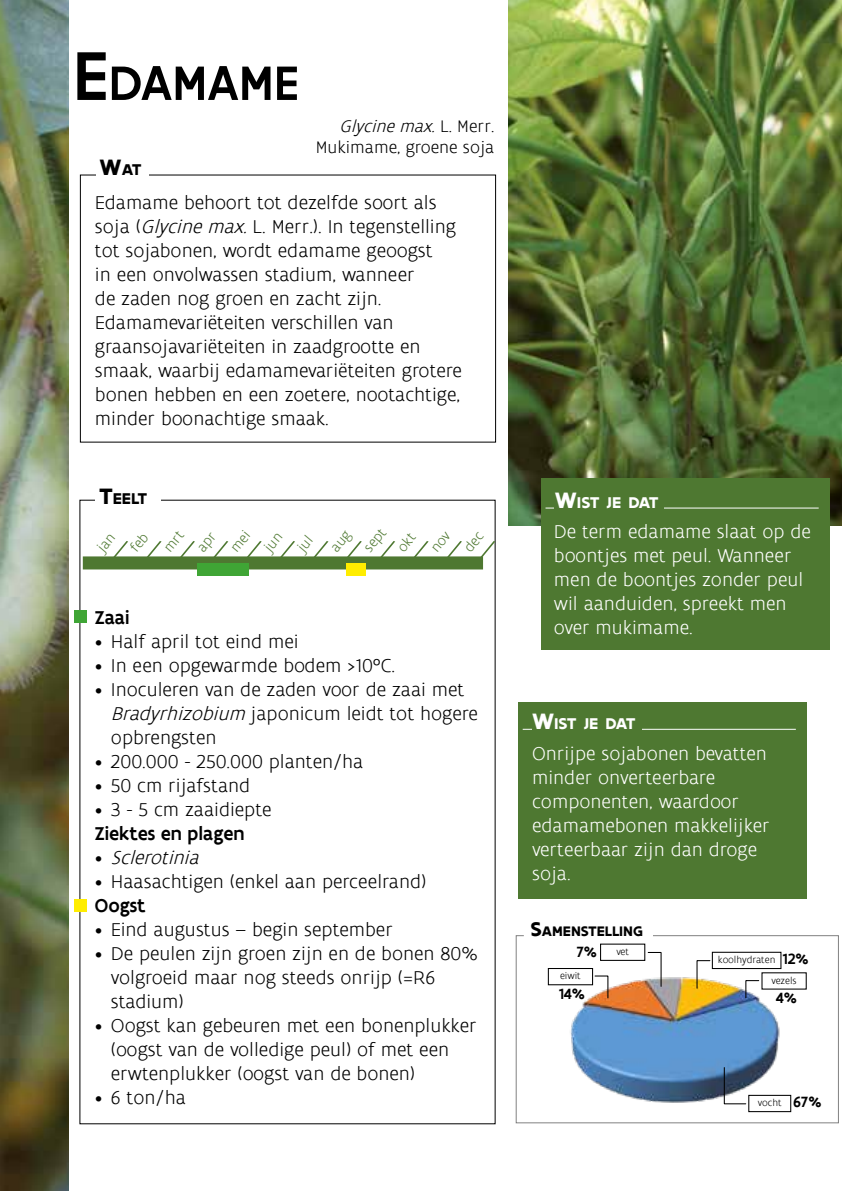
<style>
.page{position:relative;width:842px;height:1191px;background:#fff}
.page>*{position:absolute;margin:0;border:0;box-sizing:border-box;transform-origin:0 0}
.t1{font:500 51.8px "Flanders Art Sans";color:#000}
.t2{font:300 20px/24px "Flanders Art Sans";color:#000}
.t3{font:300 20px/24px "Flanders Art Sans";color:#fff}
.t4{font:500 20px "Flanders Art Sans";color:#000}
.t5{font:italic 300 20px "Flanders Art Sans";color:#000}
.t6{font:300 18px/21.6px "Flanders Art Sans";color:#000;text-align:right}
.t7{font:700 16.8px "Flanders Art Sans";letter-spacing:-.03em;color:#fff}
.t8{font:700 16.8px "Flanders Art Sans";letter-spacing:-.035em;color:#000}
.t9{font:500 16px "Flanders Art Sans";color:#000}
.t10{font:300 14.8px/25.6px "Flanders Art Sans";color:#4e7831}
.t11{font:700 14.8px "Flanders Art Sans";color:#000}
.t12{font:300 10.4px "Flanders Art Sans";color:#000}
.s1{font-size:74px}
.s2{font-size:24px}
.s3{font-style:italic}
.s4{font-style:normal}
.s5{font-size:21.2px}
.s6{font-weight:500;font-size:16px}
</style>
<div class="page">
<svg style="left:516px;top:935px;width:323px;height:188px"></svg>
<img style="left:0;top:0;width:68px;height:1191px">
<div style="left:80px;top:175px;width:416px;height:267px;border:1px solid #000"></div>
<div style="left:96px;top:154px;width:53px;height:39px;background:#fff"></div>
<div style="left:83px;top:556px;width:400px;height:13px;background:#4e7831"></div>
<svg style="left:173px;top:541px;width:25px;height:18px"></svg>
<svg style="left:206px;top:541px;width:25px;height:18px"></svg>
<svg style="left:239px;top:541px;width:26px;height:24px"></svg>
<svg style="left:440px;top:541px;width:25px;height:18px"></svg>
<svg style="left:473px;top:539px;width:23px;height:26px"></svg>
<div style="left:197px;top:563px;width:51px;height:12px;background:#3fa535"></div>
<img style="left:508px;top:0;width:334px;height:525px">
<div style="left:346px;top:563px;width:20px;height:12px;background:#ffed00"></div>
<div style="left:600px;top:943px;width:45px;height:18px;border:1px solid #000"></div>
<img style="left:557px;top:969px;width:241px;height:154px">
<svg style="left:745px;top:979px;width:15px;height:20px"></svg>
<div style="left:712px;top:951px;width:69px;height:18px;border:1px solid #000"></div>
<svg style="left:594px;top:975px;width:15px;height:24px"></svg>
<div style="left:548px;top:968px;width:45px;height:17px;border:1px solid #000"></div>
<svg style="left:696px;top:959px;width:15px;height:30px"></svg>
<svg style="left:647px;top:951px;width:15px;height:36px"></svg>
<div style="left:748px;top:1094px;width:43px;height:18px;border:1px solid #000"></div>
<svg style="left:723px;top:1066px;width:24px;height:38px"></svg>
<div style="left:518px;top:702px;width:289px;height:196px;background:#4e7831"></div>
<hr style="left:523px;top:729px;width:273px;height:1px;background:#fff">
<div style="left:532px;top:711px;width:109px;height:29px;background:#4e7831"></div>
<div style="left:541px;top:478px;width:288px;height:172px;background:#4e7831"></div>
<hr style="left:545px;top:507px;width:274px;height:1px;background:#fff">
<div style="left:555px;top:490px;width:109px;height:28px;background:#4e7831"></div>
<div style="left:74px;top:610px;width:13px;height:13px;background:#3fa535"></div>
<div style="left:74px;top:898px;width:13px;height:13px;background:#ffed00"></div>
<svg style="left:95px;top:541px;width:70px;height:18px"></svg>
<svg style="left:273px;top:541px;width:92px;height:18px"></svg>
<svg style="left:373px;top:541px;width:59px;height:18px"></svg>
<h1 class="t1" style="left:73px;top:51px;width:222px"><span class="s1">E</span>DAMAME</h1>
<p class="t8" style="left:100px;top:159px;width:43px"><span class="s2">W</span>AT</p>
<p class="t6" style="left:316px;top:115px;width:180px"><span class="s3">Glycinemax.</span>L . M e r r .<br>Mukimame, groene soja</p>
<p class="t2" style="left:95px;top:191px;width:369px">Edamame behoort tot dezelfde soort als soja (<span class="s3">Glycinemax.</span>L. Merr.). In tegenstelling tot sojabonen, wordt edamame geoogst<br>in een onvolwassen stadium, wanneer<br>de zaden nog groen en zacht zijn.<br>Edamamevariëteiten verschillen van graansojavariëteiten in zaadgrootte en smaak, waarbij edamamevariëteiten grotere bonen hebben en een zoetere, nootachtige, minder boonachtige smaak.</p>
<p class="t8" style="left:100px;top:487px;width:49px"><span class="s2">T</span>EELT</p>
<p class="t10" style="left:171px;top:525px;width:23px;text-indent:-21px;rotate:-50deg">mrt apr</p>
<p class="t10" style="left:237px;top:525px;width:22px;text-indent:-21px;rotate:-50deg">mei jun</p>
<p class="t10" style="left:357px;top:542px;width:27px;rotate:-50deg">sept</p>
<p class="t10" style="left:438px;top:525px;width:23px;text-indent:-21px;rotate:-50deg">nov dec</p>
<p class="t4" style="left:95px;top:605px;width:36px">Zaai</p>
<p class="t2" style="left:95px;top:630px;width:205px">• Half april tot eind mei</p>
<p class="t2" style="left:95px;top:654px;width:302px">• In een opgewarmde bodem &gt;10°C.</p>
<p class="t2" style="left:111px;top:678px;width:368px;text-indent:-16px">• Inoculeren van de zaden voor de zaai met<br><span class="s3">Bradyrhizobium</span> japonicum leidt tot hogere opbrengsten</p>
<p class="t2" style="left:95px;top:750px;width:270px">• 200.000 - 250.000 planten/ha</p>
<p class="t2" style="left:95px;top:774px;width:157px">• 50 cm rijafstand</p>
<p class="t2" style="left:95px;top:798px;width:178px">• 3 - 5 cm zaaidiepte</p>
<p class="t4" style="left:95px;top:821px;width:151px">Ziektes en plagen</p>
<p class="t5" style="left:95px;top:846px;width:112px"><span class="s4">•</span> Sclerotinia</p>
<p class="t2" style="left:95px;top:870px;width:333px">• Haasachtigen (enkel aan perceelrand)</p>
<p class="t4" style="left:95px;top:893px;width:52px">Oogst</p>
<p class="t2" style="left:95px;top:918px;width:299px">• Eind augustus – begin september</p>
<p class="t2" style="left:111px;top:942px;width:368px;text-indent:-16px">• De peulen zijn groen zijn en de bonen 80% volgroeid maar nog steeds onrijp (=R6 stadium)</p>
<p class="t2" style="left:111px;top:1014px;width:367px;text-indent:-16px">• Oogst kan gebeuren met een bonenplukker (oogst van de volledige peul) of met een erwtenplukker (oogst van de bonen)</p>
<p class="t2" style="left:95px;top:1086px;width:92px">• 6 ton/ha</p>
<p class="t7" style="left:555px;top:491px;width:105px"><span class="s2">W</span>IST JE DAT</p>
<p class="t3" style="left:554px;top:520px;width:258px">De term edamame slaat op de boontjes met peul. Wanneer men de boontjes zonder peul wil aanduiden, spreekt men over mukimame.</p>
<p class="t7" style="left:532px;top:713px;width:105px"><span class="s2">W</span>IST JE DAT</p>
<p class="t3" style="left:532px;top:742px;width:239px">Onrijpe sojabonen bevatten minder onverteerbare componenten, waardoor edamamebonen makkelijker verteerbaar zijn dan droge soja.</p>
<p class="t11" style="left:530px;top:922px;width:114px"><span class="s5">S</span>AMENSTELLING</p>
<p class="t9" style="left:577px;top:941px;width:22px">7%</p>
<p class="t9" style="left:559px;top:983px;width:28px">14%</p>
<p class="t12" style="left:560px;top:970px;width:22px">eiwit</p>
<p class="t12" style="left:616px;top:945px;width:14px">vet</p>
<p class="t12" style="left:718px;top:953px;width:59px">koolhydraten</p>
<p class="t9" style="left:783px;top:948px;width:27px">12%</p>
<p class="t12" style="left:771px;top:974px;width:27px">vezels</p>
<p class="t9" style="left:776px;top:988px;width:23px">4%</p>
<p class="t12" style="left:758px;top:1096px;width:65px">vocht <span class="s6">67%</span></p>
</div>
